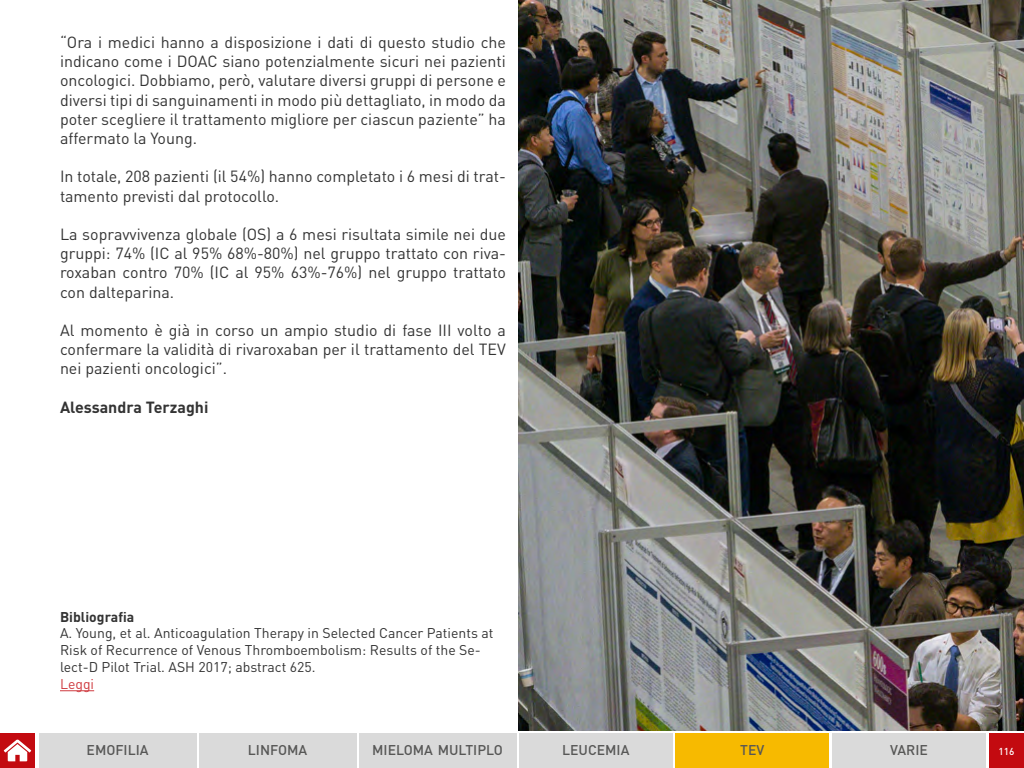
<style>
.page{position:relative;width:1024px;height:768px;background:#fff}
.page>*{position:absolute;margin:0;border:0;box-sizing:border-box;transform-origin:0 0}
.t1{font:16px/19.2px "DIN";color:#333;text-align:justify}
.t2{font:700 16px "DIN";color:#333}
.t3{font:14px/16.8px "DIN";color:#333}
.t4{font:500 14px "DIN";color:#575756}
.t5{font:700 14px "DIN";color:#333}
.t6{font:14px "DIN";color:#cf3b40}
.t7{font:500 10px "DIN";color:#fff}
</style>
<div class="page">
<img style="left:518px;top:0;width:506px;height:730px">
<hr style="left:60px;top:690px;width:34px;height:1px;background:#cf3b40">
<div style="left:989px;top:733px;width:35px;height:35px;background:#c30a10"></div>
<div style="left:0;top:733px;width:35px;height:35px;background:#c30a10"></div>
<svg style="left:4px;top:740px;width:27px;height:21px"></svg>
<div style="left:519px;top:733px;width:154px;height:35px;background:#dadada"></div>
<div style="left:675px;top:733px;width:154px;height:35px;background:#f7ba00"></div>
<div style="left:832px;top:733px;width:154px;height:35px;background:#dadada"></div>
<div style="left:359px;top:733px;width:157px;height:35px;background:#dadada"></div>
<div style="left:199px;top:733px;width:157px;height:35px;background:#dadada"></div>
<div style="left:39px;top:733px;width:157px;height:35px;background:#dadada"></div>
<p class="t1" style="left:60px;top:32px;width:448px">“Ora i medici hanno a disposizione i dati di questo studio che indicano come i DOAC siano potenzialmente sicuri nei pazienti oncologici. Dobbiamo, però, valutare diversi gruppi di persone e diversi tipi di sanguinamenti in modo più dettagliato, in modo da poter scegliere il trattamento migliore per ciascun paziente” ha affermato la Young.</p>
<p class="t1" style="left:60px;top:167px;width:448px">In totale, 208 pazienti (il 54%) hanno completato i 6 mesi di trat&shy;tamento previsti dal protocollo.</p>
<p class="t1" style="left:60px;top:224px;width:448px">La sopravvivenza globale (OS) a 6 mesi risultata simile nei due gruppi: 74% (IC al 95% 68%-80%) nel gruppo trattato con riva&shy;roxaban contro 70% (IC al 95% 63%-76%) nel gruppo trattato con dalteparina.</p>
<p class="t1" style="left:60px;top:320px;width:448px">Al momento è già in corso un ampio studio di fase III volto a confermare la validità di rivaroxaban per il trattamento del TEV nei pazienti oncologici”.</p>
<p class="t2" style="left:60px;top:397px;width:150px">Alessandra Terzaghi</p>
<p class="t5" style="left:60px;top:607px;width:76px">Bibliografia</p>
<p class="t3" style="left:60px;top:625px;width:435px">A. Young, et al. Anticoagulation Therapy in Selected Cancer Patients at<br>Risk of Recurrence of Venous Thromboembolism: Results of the Se&shy;lect-D Pilot Trial. ASH 2017; abstract 625.</p>
<p class="t6" style="left:60px;top:675px;width:36px">Leggi</p>
<p class="t4" style="left:87px;top:741px;width:64px">EMOFILIA</p>
<p class="t4" style="left:248px;top:741px;width:61px">LINFOMA</p>
<p class="t4" style="left:372px;top:741px;width:132px">MIELOMA MULTIPLO</p>
<p class="t4" style="left:562px;top:741px;width:69px">LEUCEMIA</p>
<p class="t4" style="left:740px;top:741px;width:26px">TEV</p>
<p class="t4" style="left:890px;top:741px;width:39px">VARIE</p>
<p class="t7" style="left:999px;top:745px;width:17px">116</p>
</div>
